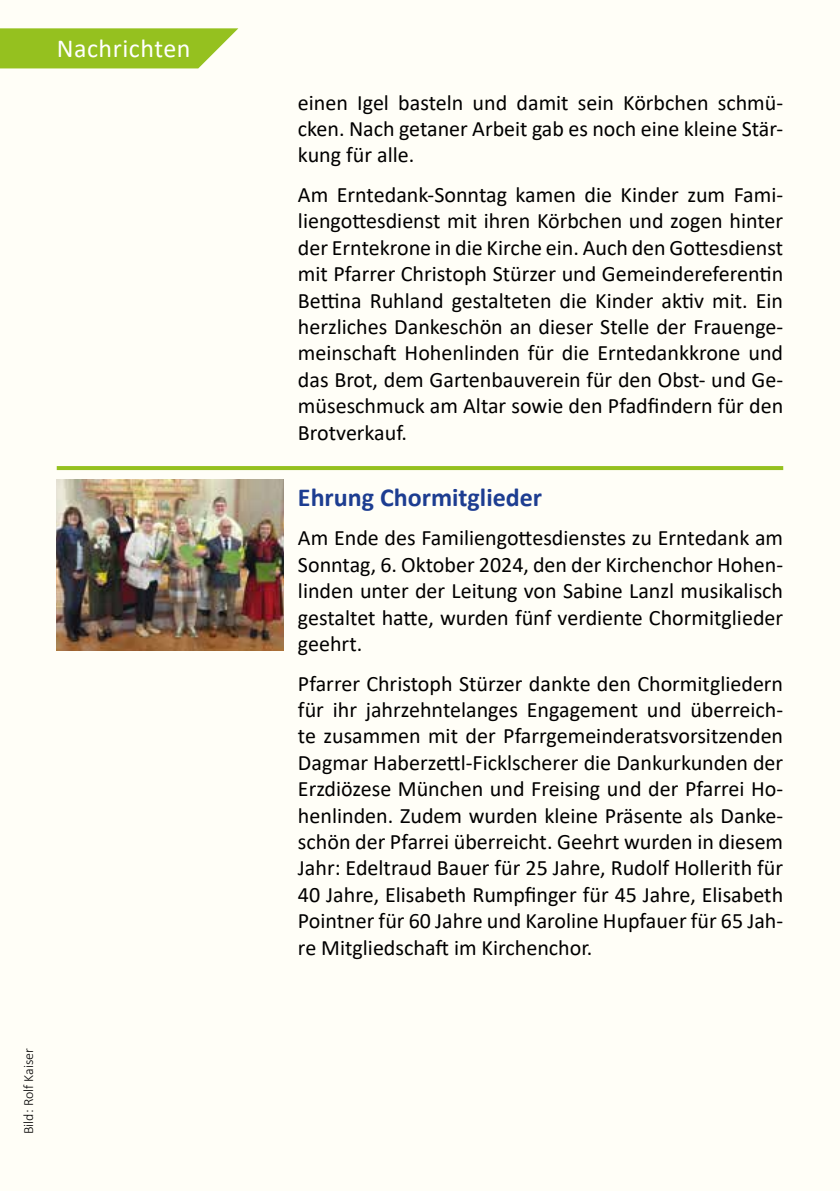
<style>
.page{position:relative;width:840px;height:1191px;background:#fff}
.page>*{position:absolute;margin:0;border:0;box-sizing:border-box;transform-origin:0 0}
.t1{font:700 26px "Calibri";color:#1d3d91}
.t2{font:26px "Calibri";letter-spacing:.02em;color:#fff}
.t3{font:22px/26.4px "Calibri";color:#000;text-align:justify}
.t4{font:300 14px "Calibri";color:#000}
</style>
<div class="page">
<div style="left:0;top:0;width:839px;height:1191px;background:#fffef7"></div>
<svg style="left:0;top:28px;width:238px;height:40px;background:#9ec631"></svg>
<img style="left:57px;top:479px;width:226px;height:172px">
<svg style="left:57px;top:466px;width:725px;height:4px;background:#96c122"></svg>
<p class="t2" style="left:57px;top:30px;width:135px">Nachrichten</p>
<p class="t4" style="left:20px;top:1134px;width:88px;rotate:-90deg">Bild: Rolf Kaiser</p>
<p class="t3" style="left:298px;top:88px;width:486px">einen Igel basteln und damit sein Körbchen schmü&shy;cken. Nach getaner Arbeit gab es noch eine kleine Stär&shy;kung für alle.</p>
<p class="t3" style="left:298px;top:181px;width:486px">Am Erntedank-Sonntag kamen die Kinder zum Fami&shy;liengottesdienst mit ihren Körbchen und zogen hinter der Erntekrone in die Kirche ein. Auch den Gottesdienst mit Pfarrer Christoph Stürzer und Gemeindereferentin Bettina Ruhland gestalteten die Kinder aktiv mit. Ein herzliches Dankeschön an dieser Stelle der Frauenge&shy;meinschaft Hohenlinden für die Erntedankkrone und das Brot, dem Gartenbauverein für den Obst- und Ge&shy;müseschmuck am Altar sowie den Pfadfindern für den Brotverkauf.</p>
<p class="t1" style="left:298px;top:478px;width:245px">Ehrung Chormitglieder</p>
<p class="t3" style="left:298px;top:524px;width:486px">Am Ende des Familiengottesdienstes zu Erntedank am Sonntag, 6. Oktober 2024, den der Kirchenchor Hohen&shy;linden unter der Leitung von Sabine Lanzl musikalisch gestaltet hatte, wurden fünf verdiente Chormitglieder geehrt.</p>
<p class="t3" style="left:298px;top:669px;width:486px">Pfarrer Christoph Stürzer dankte den Chormitgliedern für ihr jahrzehntelanges Engagement und überreich&shy;te zusammen mit der Pfarrgemeinderatsvorsitzenden Dagmar Haberzettl-Ficklscherer die Dankurkunden der Erzdiözese München und Freising und der Pfarrei Ho&shy;henlinden. Zudem wurden kleine Präsente als Danke&shy;schön der Pfarrei überreicht. Geehrt wurden in diesem Jahr: Edeltraud Bauer für 25 Jahre, Rudolf Hollerith für 40 Jahre, Elisabeth Rumpfinger für 45 Jahre, Elisabeth Pointner für 60 Jahre und Karoline Hupfauer für 65 Jah&shy;re Mitgliedschaft im Kirchenchor.</p>
</div>
